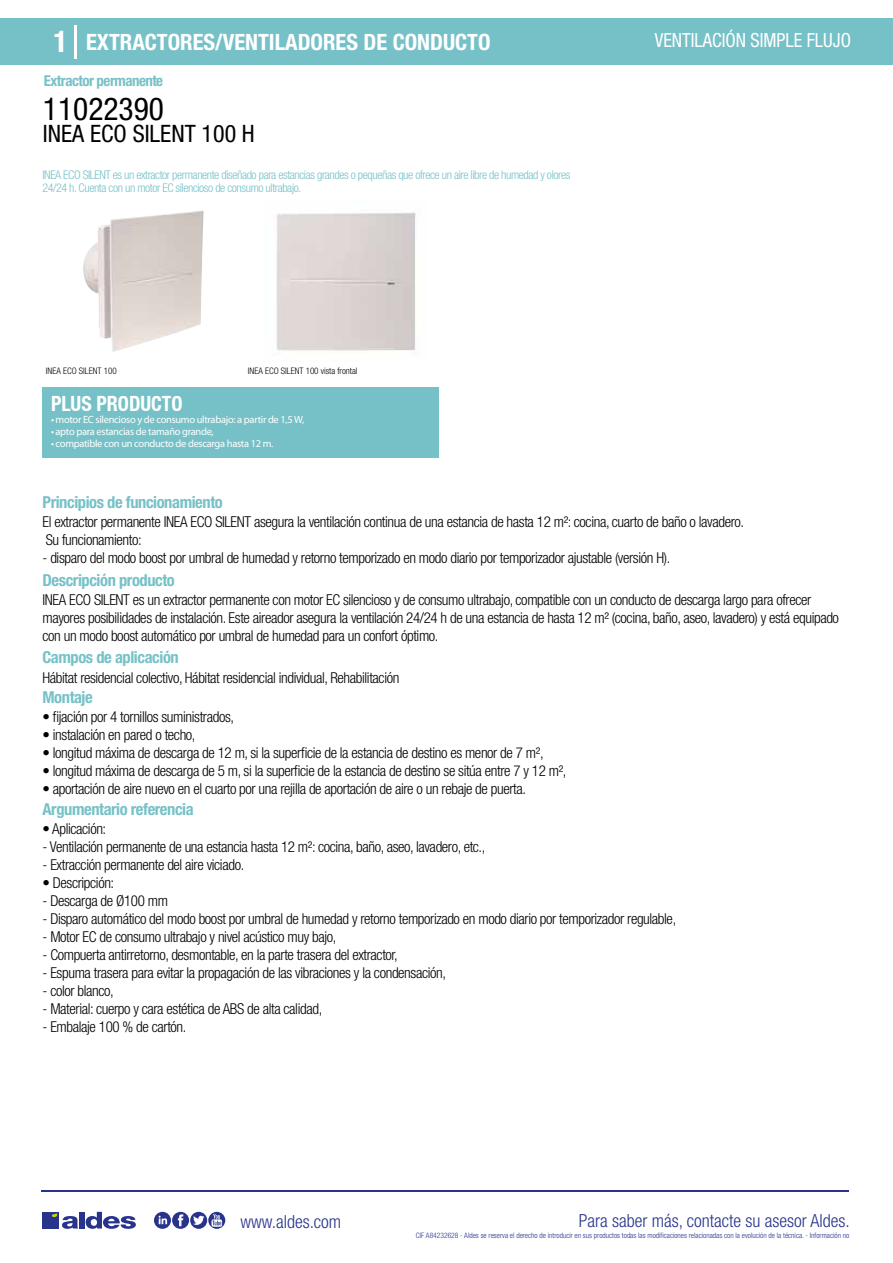
<style>
.page{position:relative;width:893px;height:1263px;background:#fff}
.page>*{position:absolute;margin:0;border:0;box-sizing:border-box;transform-origin:0 0}
.t1{font:condensed 31.5px "Helvetica Neue LT Std";color:#000}
.t2{font:condensed 24px "Helvetica Neue LT Std";color:#000}
.t3{font:700 condensed 22.5px "Helvetica Neue LT Std";color:#fff}
.t4{font:700 condensed 21px "Helvetica Neue";color:#fff;scale:.95 1}
.t5{font:condensed 19.5px "Helvetica Neue LT Std";color:#fff;scale:.95 1}
.t6{font:300 condensed 18px "Helvetica Neue";color:#28348b}
.t7{font:700 condensed 16.5px "Helvetica Neue LT Std";letter-spacing:-.025em;color:#76c1c7}
.t8{font:300 condensed 15px/18px "Helvetica Neue LT Std";letter-spacing:-.025em;color:#000}
.t9{font:700 condensed 15px "Helvetica Neue LT Std";letter-spacing:-.035em;color:#76c1c7}
.t10{font:300 condensed 12px/13.5px "Helvetica Neue LT Std";letter-spacing:-.035em;color:#76c1c7}
.t11{font:10.5px "Myriad Pro";letter-spacing:-.03em;color:#fff}
.t12{font:300 condensed 9px "Helvetica Neue";color:#000}
.t13{font:300 condensed 7.5px "Helvetica Neue";color:#28348b}
.s1{font-size:30px}
</style>
<div class="page">
<div style="left:0;top:18px;width:893px;height:46px;background:#76c1c7"></div>
<div style="left:43px;top:387px;width:396px;height:70px;background:#76c1c7"></div>
<hr style="left:74px;top:25px;width:2px;height:33px;background:#fff">
<svg style="left:83px;top:210px;width:121px;height:142px"></svg>
<img style="left:276px;top:212px;width:140px;height:139px">
<hr style="left:41px;top:1190px;width:808px;height:1px;background:#28348b">
<svg style="left:154px;top:1212px;width:71px;height:17px"></svg>
<div style="left:42px;top:1212px;width:17px;height:16px;background:#28348b"></div>
<div style="left:79px;top:1212px;width:5px;height:16px;background:#28348b"></div>
<svg style="left:86px;top:1212px;width:50px;height:17px"></svg>
<svg style="left:52px;top:1213px;width:26px;height:16px"></svg>
<h3 class="t3" style="left:54px;top:28px;width:439px"><span class="s1">1</span> EXTRACTORES/VENTILADORES DE CONDUCTO</h3>
<h3 class="t5" style="left:655px;top:29px;width:208px">VENTILACIÓN SIMPLE FLUJO</h3>
<p class="t9" style="left:44px;top:71px;width:121px">Extractor permanente</p>
<h1 class="t1" style="left:43px;top:91px;width:122px">11022390</h1>
<h2 class="t2" style="left:43px;top:120px;width:213px">INEA ECO SILENT 100 H</h2>
<p class="t10" style="left:43px;top:167px;width:529px">INEA ECO SILENT es un extractor permanente diseñado para estancias grandes o pequeñas que ofrece un aire libre de humedad y olores<br>24/24 h. Cuenta con un motor EC silencioso de consumo ultrabajo.</p>
<p class="t12" style="left:46px;top:365px;width:72px">INEA ECO SILENT 100</p>
<p class="t12" style="left:248px;top:365px;width:111px">INEA ECO SILENT 100 vista frontal</p>
<h3 class="t4" style="left:51px;top:391px;width:140px">PLUS PRODUCTO</h3>
<p class="t11" style="left:51px;top:413px;width:255px">• motor EC silencioso y de consumo ultrabajo: a partir de 1,5 W,</p>
<p class="t11" style="left:51px;top:425px;width:164px">• apto para estancias de tamaño grande,</p>
<p class="t11" style="left:51px;top:437px;width:224px">• compatible con un conducto de descarga hasta 12 m.</p>
<p class="t7" style="left:43px;top:492px;width:182px">Principios de funcionamiento</p>
<p class="t8" style="left:43px;top:513px;width:703px">El extractor permanente INEA ECO SILENT asegura la ventilación continua de una estancia de hasta 12 m²: cocina, cuarto de baño o lavadero.<br>Su funcionamiento:</p>
<p class="t8" style="left:43px;top:549px;width:629px">- disparo del modo boost por umbral de humedad y retorno temporizado en modo diario por temporizador ajustable (versión H).</p>
<p class="t8" style="left:43px;top:590px;width:798px">INEA ECO SILENT es un extractor permanente con motor EC silencioso y de consumo ultrabajo, compatible con un conducto de descarga largo para ofrecer mayores posibilidades de instalación. Este aireador asegura la ventilación 24/24 h de una estancia de hasta 12 m² (cocina, baño, aseo, lavadero) y está equipado con un modo boost automático por umbral de humedad para un confort óptimo.</p>
<p class="t8" style="left:43px;top:668px;width:358px">Hábitat residencial colectivo, Hábitat residencial individual, Rehabilitación</p>
<p class="t8" style="left:43px;top:708px;width:193px">• fijación por 4 tornillos suministrados,</p>
<p class="t8" style="left:43px;top:726px;width:155px">• instalación en pared o techo,</p>
<p class="t8" style="left:43px;top:744px;width:503px">• longitud máxima de descarga de 12 m, si la superficie de la estancia de destino es menor de 7 m²,</p>
<p class="t8" style="left:43px;top:762px;width:526px">• longitud máxima de descarga de 5 m, si la superficie de la estancia de destino se sitúa entre 7 y 12 m²,</p>
<p class="t8" style="left:43px;top:780px;width:485px">• aportación de aire nuevo en el cuarto por una rejilla de aportación de aire o un rebaje de puerta.</p>
<p class="t7" style="left:43px;top:570px;width:134px">Descripción producto</p>
<p class="t7" style="left:43px;top:647px;width:138px">Campos de aplicación</p>
<p class="t7" style="left:43px;top:687px;width:52px">Montaje</p>
<p class="t7" style="left:43px;top:799px;width:153px">Argumentario referencia</p>
<p class="t8" style="left:43px;top:819px;width:65px">• Aplicación:</p>
<p class="t8" style="left:43px;top:837px;width:444px">- Ventilación permanente de una estancia hasta 12 m²: cocina, baño, aseo, lavadero, etc.,</p>
<p class="t8" style="left:43px;top:855px;width:203px">- Extracción permanente del aire viciado.</p>
<p class="t8" style="left:43px;top:873px;width:73px">• Descripción:</p>
<p class="t8" style="left:43px;top:891px;width:127px">- Descarga de Ø100 mm</p>
<p class="t8" style="left:43px;top:909px;width:635px">- Disparo automático del modo boost por umbral de humedad y retorno temporizado en modo diario por temporizador regulable,</p>
<p class="t8" style="left:43px;top:927px;width:295px">- Motor EC de consumo ultrabajo y nivel acústico muy bajo,</p>
<p class="t8" style="left:43px;top:945px;width:357px">- Compuerta antirretorno, desmontable, en la parte trasera del extractor,</p>
<p class="t8" style="left:43px;top:963px;width:405px">- Espuma trasera para evitar la propagación de las vibraciones y la condensación,</p>
<p class="t8" style="left:43px;top:981px;width:73px">- color blanco,</p>
<p class="t8" style="left:43px;top:999px;width:281px">- Material: cuerpo y cara estética de ABS de alta calidad,</p>
<p class="t8" style="left:43px;top:1017px;width:145px">- Embalaje 100 % de cartón.</p>
<p class="t6" style="left:240px;top:1211px;width:102px">www.aldes.com</p>
<p class="t6" style="left:579px;top:1211px;width:272px">Para saber más, contacte su asesor Aldes.</p>
<p class="t13" style="left:416px;top:1230px;width:435px">CIF A84232628 - Aldes se reserva el derecho de introducir en sus productos todas las modificaciones relacionadas con la evolución de la técnica. - Información no</p>
</div>
